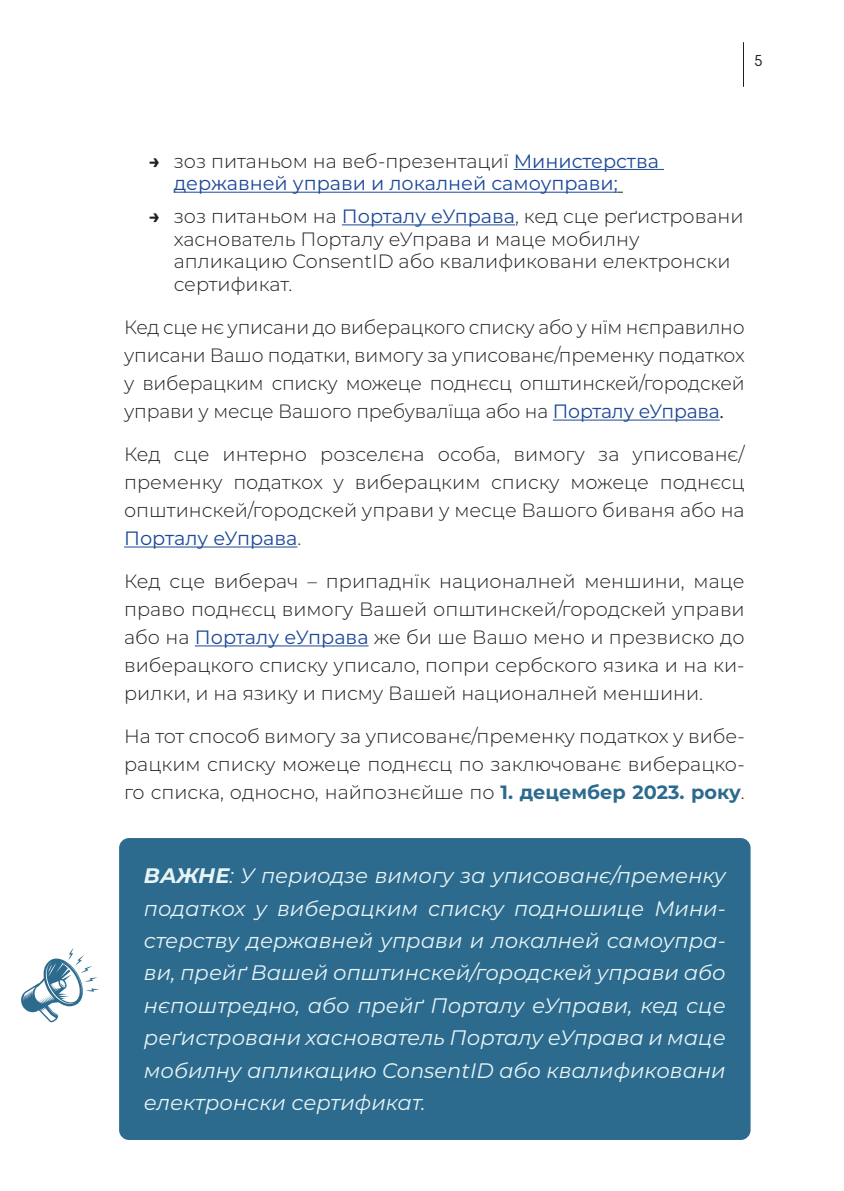
<style>
.page{position:relative;width:844px;height:1191px;background:#fff}
.page>*{position:absolute;margin:0;border:0;box-sizing:border-box;transform-origin:0 0}
.t1{font:italic 21px/32.4px "Montserrat";color:#e6f4f4;text-align:justify}
.t2{font:300 19.25px/28px "Montserrat";color:#231f20;text-align:justify}
.t3{font:19.25px/22.8px "Montserrat";color:#1c4898}
.t4{font:15.75px "Proba Pro";color:#231f20}
.s1{font-weight:700;color:#231f20}
.s2{font-weight:300;color:#231f20}
.s3{font-weight:700}
.s4{font-weight:400;color:#1c4898}
.s5{font-family:"Myriad Pro";font-weight:400;font-size:17.5px;color:#211d1e}
.s6{font-weight:700;color:#2c6a8e}
</style>
<div class="page">
<hr style="left:743px;top:42px;width:1px;height:45px;background:#231f20">
<hr style="left:513px;top:169px;width:150px;height:1px;background:#1c4898">
<hr style="left:174px;top:192px;width:443px;height:1px;background:#1c4898">
<hr style="left:342px;top:224px;width:173px;height:1px;background:#1c4898">
<hr style="left:552px;top:419px;width:167px;height:1px;background:#1c4898">
<hr style="left:124px;top:546px;width:173px;height:1px;background:#1c4898">
<hr style="left:195px;top:645px;width:173px;height:1px;background:#1c4898">
<div style="left:119px;top:838px;width:631px;height:302px;background:#2c6a8e;border-radius:10px"></div>
<svg style="left:21px;top:948px;width:78px;height:74px"></svg>
<p class="t4" style="left:754px;top:51px;width:10px">5</p>
<p class="t3" style="left:174px;top:149px;width:486px;text-indent:-25px"><span class="s1">→</span> <span class="s2">зоз питаньом на веб-презентациї</span> Министерства державней управи и локалней самоуправи;</p>
<p class="t2" style="left:174px;top:204px;width:571px;line-height:22.8px;text-align:left;text-indent:-25px"><span class="s3">→</span> зоз питаньом на <span class="s4">Порталу еУправа</span>, кед сце реґистровани хаснователь Порталу еУправа и маце мобилну апликацию ConsentID або квалификовани електронски сертификат.</p>
<p class="t2" style="left:124px;top:313px;width:622px">Кед сце нє уписани до виберацкого списку або у нїм нєправилно уписани Вашо податки, вимогу за уписованє/пременку податкох у виберацким списку можеце поднєсц општинскей/городскей управи у месце Вашого пребувалїща або на <span class="s4">Порталу еУправа</span><span class="s5">.</span></p>
<p class="t2" style="left:124px;top:439px;width:622px">Кед сце интерно розселєна особа, вимогу за уписованє/ пременку податкох у виберацким списку можеце поднєсц општинскей/городскей управи у месце Вашого биваня або на <span class="s4">Порталу еУправа</span>.</p>
<p class="t2" style="left:124px;top:566px;width:622px">Кед сце виберач – припаднїк националней меншини, маце право поднєсц вимогу Вашей општинскей/городскей управи або на <span class="s4">Порталу еУправа</span> же би ше Вашо мено и презвиско до виберацкого списку уписало, попри сербского язика и на ки&shy;рилки, и на язику и писму Вашей националней меншини.</p>
<p class="t2" style="left:124px;top:721px;width:622px">На тот способ вимогу за уписованє/пременку податкох у вибе&shy;рацким списку можеце поднєсц по заключованє виберацко&shy;го списка, односно, найпознєйше по <span class="s6">1. децембер 2023. року</span>.</p>
<p class="t1" style="left:144px;top:858px;width:583px"><span class="s3">ВАЖНЕ</span>: У периодзе вимогу за уписованє/пременку податкох у виберацким списку подношице Мини&shy;стерству державней управи и локалней самоупра&shy;ви, прейґ Вашей општинскей/городскей управи або нєпоштредно, або прейґ Порталу еУправи, кед сце реґистровани хаснователь Порталу еУправа и маце мобилну апликацию ConsentID або квалификовани електронски сертификат.</p>
</div>
